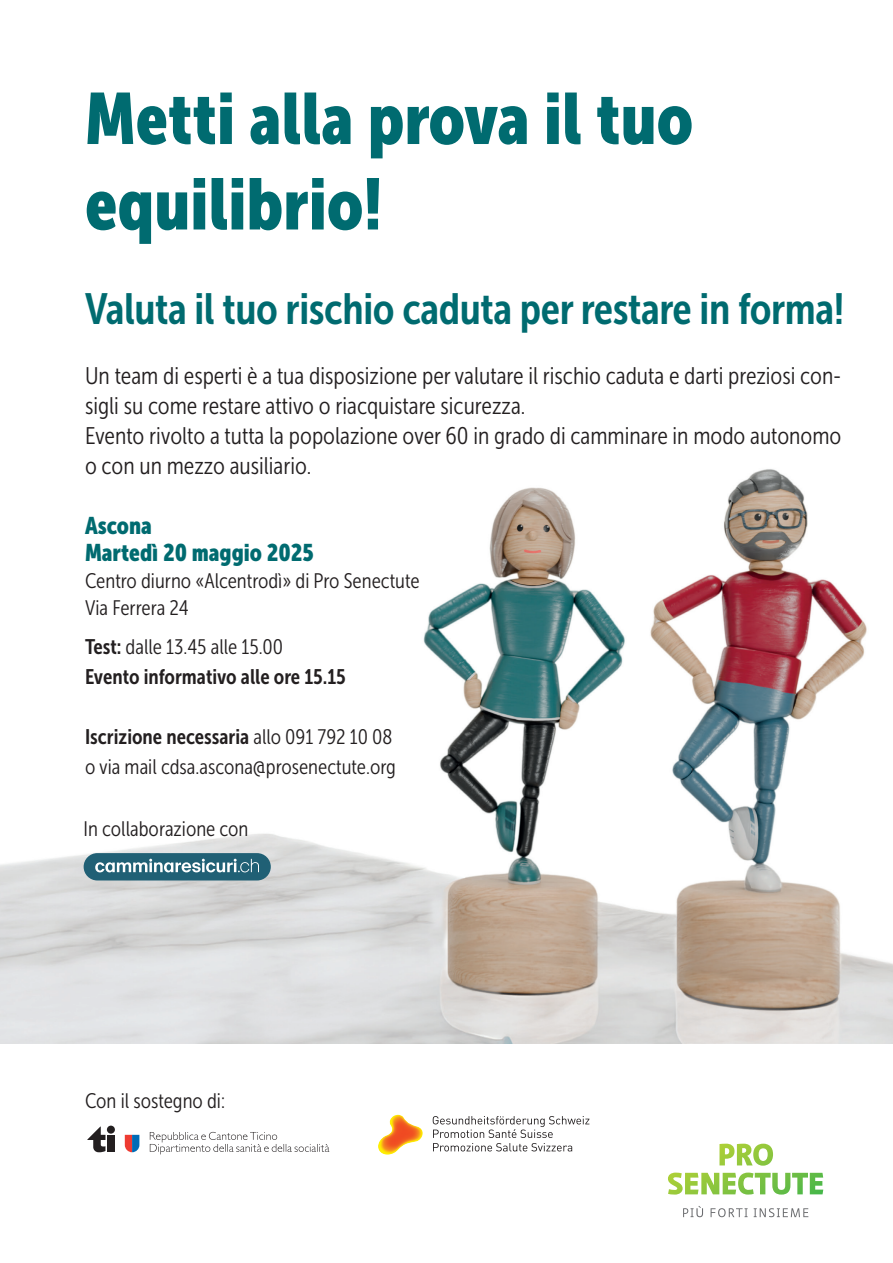
<style>
.page{position:relative;width:893px;height:1263px;background:#fff}
.page>*{position:absolute;margin:0;border:0;box-sizing:border-box;transform-origin:0 0}
.t1{font:72px/85.5px "Museo Sans Cond 900";color:#006b70}
.t2{font:43.5px "Museo Sans Cond 700";letter-spacing:-.01em;color:#006b70}
.t3{font:24px/30px "Museo Sans Cond 300";color:#231f20}
.t4{font:24px/27px "Museo Sans Cond 900";color:#006b70}
.t5{font:21px/27px "Museo Sans Cond 300";color:#231f20}
.t6{font:21px "Museo Sans Cond 700";color:#231f20}
.s1{font-family:"Museo Sans Cond 700"}
.s2{font-family:"Museo Sans Cond 300"}
</style>
<div class="page">
<img style="left:0;top:469px;width:893px;height:575px">
<div style="left:84px;top:853px;width:187px;height:27px;background:#206075;border-radius:14px"></div>
<svg style="left:95px;top:859px;width:164px;height:13px"></svg>
<svg style="left:668px;top:1144px;width:155px;height:50px"></svg>
<svg style="left:683px;top:1206px;width:20px;height:11px"></svg>
<svg style="left:711px;top:1208px;width:37px;height:9px"></svg>
<svg style="left:754px;top:1208px;width:54px;height:9px"></svg>
<svg style="left:125px;top:1135px;width:14px;height:17px"></svg>
<div style="left:107px;top:1135px;width:7px;height:17px;background:#231f20"></div>
<div style="left:107px;top:1125px;width:8px;height:8px;background:#231f20;border-radius:50%"></div>
<svg style="left:87px;top:1126px;width:18px;height:26px"></svg>
<svg style="left:150px;top:1132px;width:179px;height:22px"></svg>
<img style="left:378px;top:1115px;width:45px;height:39px">
<svg style="left:433px;top:1116px;width:156px;height:35px"></svg>
<h1 class="t1" style="left:85px;top:76px;width:610px">Metti alla prova il tuo equilibrio!</h1>
<h2 class="t2" style="left:85px;top:285px;width:761px">Valuta il tuo rischio caduta per restare in forma!</h2>
<p class="t3" style="left:85px;top:361px;width:758px">Un team di esperti è a tua disposizione per valutare il rischio caduta e darti preziosi con&shy;sigli su come restare attivo o riacquistare sicurezza.<br>Evento rivolto a tutta la popolazione over 60 in grado di camminare in modo autonomo o con un mezzo ausiliario.</p>
<p class="t4" style="left:85px;top:512px;width:230px">Ascona<br>Martedì 20 maggio 2025</p>
<p class="t5" style="left:85px;top:567px;width:336px">Centro diurno «Alcentrodì» di Pro Senectute<br>Via Ferrera 24</p>
<p class="t5" style="left:85px;top:633px;width:200px"><span class="s1">Test:</span> dalle 13.45 alle 15.00</p>
<p class="t6" style="left:85px;top:665px;width:262px">Evento informativo alle ore 15.15</p>
<p class="t6" style="left:85px;top:725px;width:309px">Iscrizione necessaria <span class="s2">allo 091 792 10 08</span></p>
<p class="t5" style="left:85px;top:753px;width:312px">o via mail cdsa.ascona@prosenectute.org</p>
<p class="t5" style="left:84px;top:816px;width:166px">In collaborazione con</p>
<p class="t5" style="left:85px;top:1087px;width:141px">Con il sostegno di:</p>
</div>
